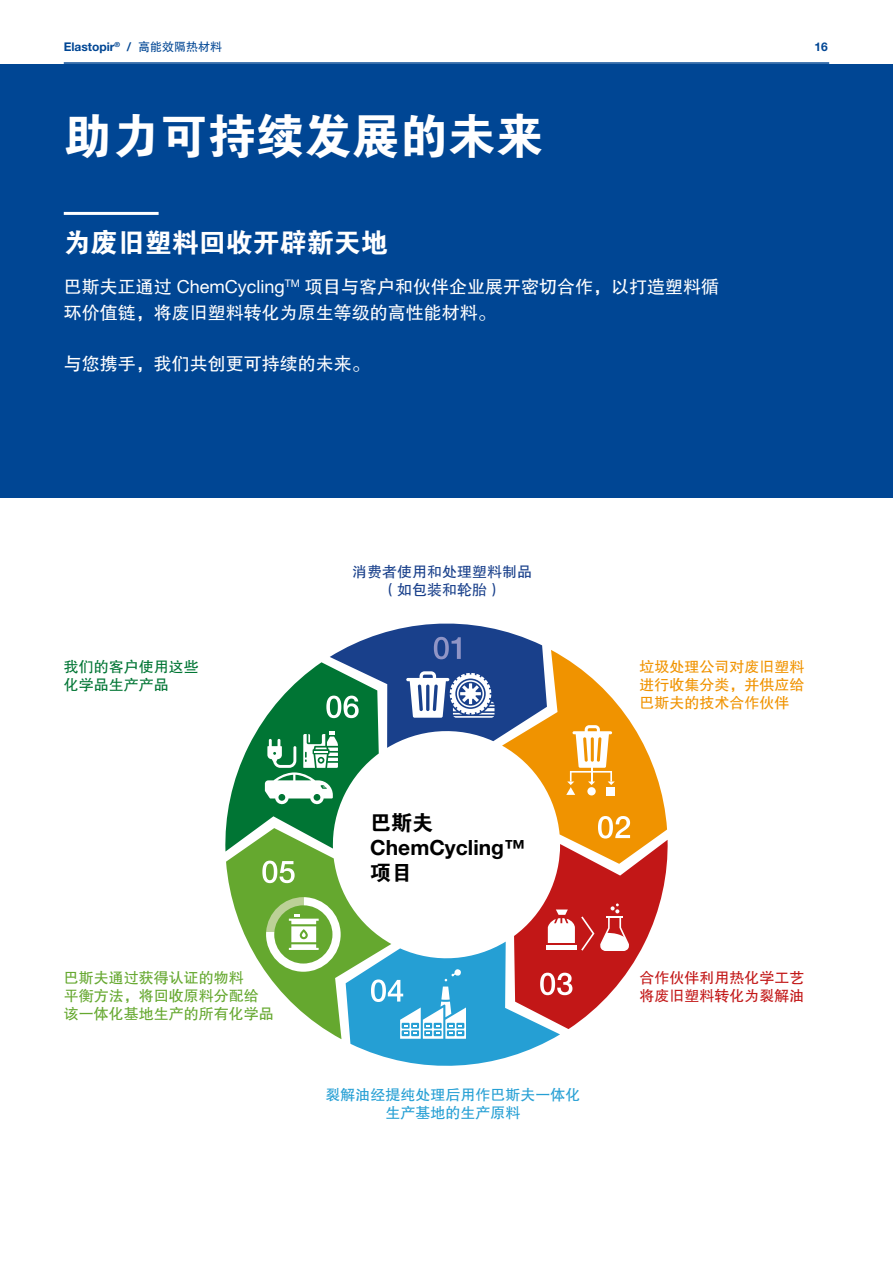
<style>
.page{position:relative;width:893px;height:1263px;background:#fff}
.page>*{position:absolute;margin:0;border:0;box-sizing:border-box;transform-origin:0 0}
.t1{font:48px "FZDHTK GBK1 0";color:#fff}
.t2{font:27px "FZDHTK GBK1 0";color:#fff}
.t3{font:700 21px "Helvetica Neue LT Std";color:#000}
.t4{font:21px "FZDHTK GBK1 0";color:#000}
.t5{font:18px/25.5px "FZHTK GBK1 0";color:#fff}
.t6{font:15px/18px "FZHTK GBK1 0";color:#65a82f}
.t7{font:15px/18px "FZHTK GBK1 0";color:#f09300;text-align:justify}
.t8{font:15px/18px "FZHTK GBK1 0";color:#259fd4;text-align:center}
.t9{font:15px/18px "FZHTK GBK1 0";color:#c21717}
.t10{font:15px/18px "FZHTK GBK1 0";color:#19408b;text-align:center}
.t11{font:15px/18px "FZHTK GBK1 0";color:#007534}
.t12{font:700 12px "Helvetica Neue LT Std";color:#004694}
.s1{font-family:"FZHTK GBK1 0";font-weight:400}
.s2{font-family:"Helvetica Neue LT Std"}
</style>
<div class="page">
<hr style="left:64px;top:62px;width:765px;height:2px;background:#004694">
<div style="left:0;top:64px;width:893px;height:433px;background:#004694"></div>
<svg style="left:225px;top:623px;width:443px;height:443px"></svg>
<hr style="left:64px;top:212px;width:95px;height:3px;background:#fff">
<p class="t12" style="left:64px;top:39px;width:160px">Elastopir<sup>®</sup> / <span class="s1">高能效隔热材料</span></p>
<p class="t12" style="left:814px;top:39px;width:15px">16</p>
<h1 class="t1" style="left:64px;top:110px;width:482px">助力可持续发展的未来</h1>
<h2 class="t2" style="left:64px;top:228px;width:326px">为废旧塑料回收开辟新天地</h2>
<p class="t5" style="left:64px;top:274px;width:657px">巴斯夫正通过 <span class="s2">ChemCycling</span><sup>TM</sup> 项目与客户和伙伴企业展开密切合作，以打造塑料循环价值链，将废旧塑料转化为原生等级的高性能材料。</p>
<p class="t5" style="left:64px;top:351px;width:307px">与您携手，我们共创更可持续的未来。</p>
<p class="t11" style="left:64px;top:658px;width:136px">我们的客户使用这些化学品生产产品</p>
<p class="t6" style="left:64px;top:969px;width:211px">巴斯夫通过获得认证的物料<br>平衡方法，将回收原料分配给该一体化基地生产的所有化学品</p>
<p class="t10" style="left:352px;top:562px;width:181px">消费者使用和处理塑料制品（如包装和轮胎）</p>
<p class="t4" style="left:370px;top:811px;width:64px">巴斯夫</p>
<p class="t3" style="left:370px;top:835px;width:156px">ChemCycling™</p>
<p class="t4" style="left:370px;top:861px;width:43px">项目</p>
<p class="t8" style="left:325px;top:1085px;width:256px">裂解油经提纯处理后用作巴斯夫一体化生产基地的生产原料</p>
<p class="t7" style="left:639px;top:658px;width:167px">垃圾处理公司对废旧塑料进行收集分类，并供应给巴斯夫的技术合作伙伴</p>
<p class="t9" style="left:639px;top:969px;width:167px">合作伙伴利用热化学工艺将废旧塑料转化为裂解油</p>
</div>
